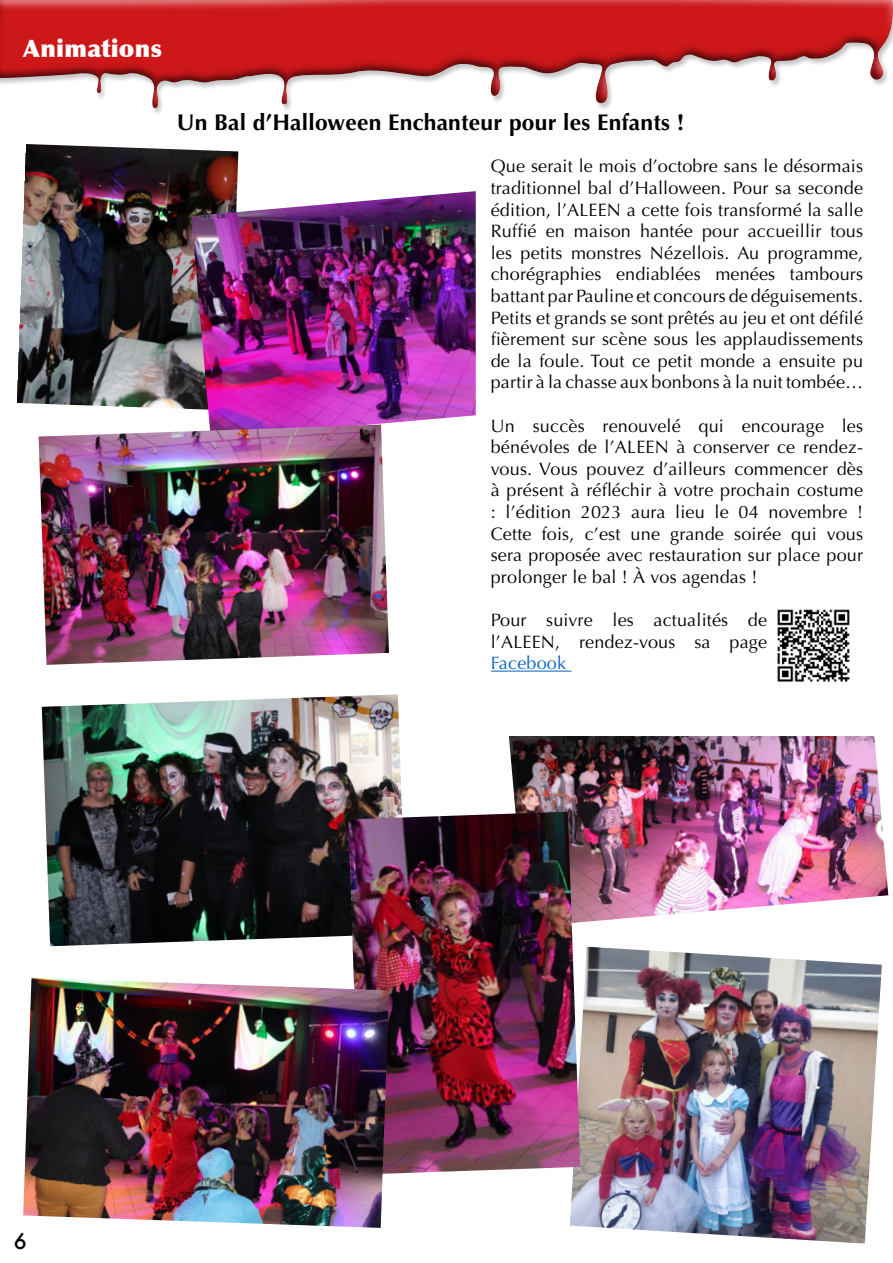
<style>
.page{position:relative;width:893px;height:1263px;background:#fff}
.page>*{position:absolute;margin:0;border:0;box-sizing:border-box;transform-origin:0 0}
.t1{font:900 24px "Optima";letter-spacing:.01em;color:#fff}
.t2{font:700 22.8px "Optima";letter-spacing:.01em;color:#000}
.t3{font:500 21px "Futura";color:#000}
.t4{font:18px/21.6px "Optima";letter-spacing:.01em;color:#000;text-align:justify}
.t5{font:18px "Optima";letter-spacing:.01em;color:#0563c1}
</style>
<div class="page">
<svg style="left:0;top:0;width:893px;height:110px;fill:#cd1719"></svg>
<img style="left:508px;top:736px;width:380px;height:187px">
<img style="left:42px;top:694px;width:360px;height:252px">
<img style="left:17px;top:144px;width:221px;height:265px">
<img style="left:191px;top:190px;width:285px;height:235px">
<hr style="left:491px;top:671px;width:80px;height:1px;background:#0563c1">
<img style="left:570px;top:947px;width:312px;height:296px">
<img style="left:348px;top:812px;width:232px;height:362px">
<img style="left:39px;top:425px;width:350px;height:240px">
<img style="left:23px;top:978px;width:366px;height:250px">
<img style="left:777px;top:609px;width:73px;height:73px">
<h1 class="t1" style="left:23px;top:34px;width:141px">Animations</h1>
<p class="t2" style="left:177px;top:108px;width:509px">Un Bal d’Halloween Enchanteur pour les Enfants !</p>
<p class="t4" style="left:491px;top:156px;width:374px">Que serait le mois d’octobre sans le désormais traditionnel bal d’Halloween. Pour sa seconde édition, l’ALEEN a cette fois transformé la salle Ruffié en maison hantée pour accueillir tous les petits monstres Nézellois. Au programme, chorégraphies endiablées menées tambours battant par Pauline et concours de déguisements.<br>Petits et grands se sont prêtés au jeu et ont défilé fièrement sur scène sous les applaudissements de la foule. Tout ce petit monde a ensuite pu partir à la chasse aux bonbons à la nuit tombée…</p>
<p class="t4" style="left:491px;top:415px;width:374px">Un succès renouvelé qui encourage les bénévoles de l’ALEEN à conserver ce rendez&shy;vous. Vous pouvez d’ailleurs commencer dès à présent à réfléchir à votre prochain costume : l’édition 2023 aura lieu le 04 novembre !<br>Cette fois, c’est une grande soirée qui vous sera proposée avec restauration sur place pour prolonger le bal ! À vos agendas !</p>
<p class="t4" style="left:491px;top:609px;width:278px">Pour suivre les actualités de l’ALEEN, rendez-vous sa page</p>
<p class="t5" style="left:491px;top:653px;width:77px">Facebook</p>
<p class="t3" style="left:14px;top:1227px;width:14px">6</p>
</div>
